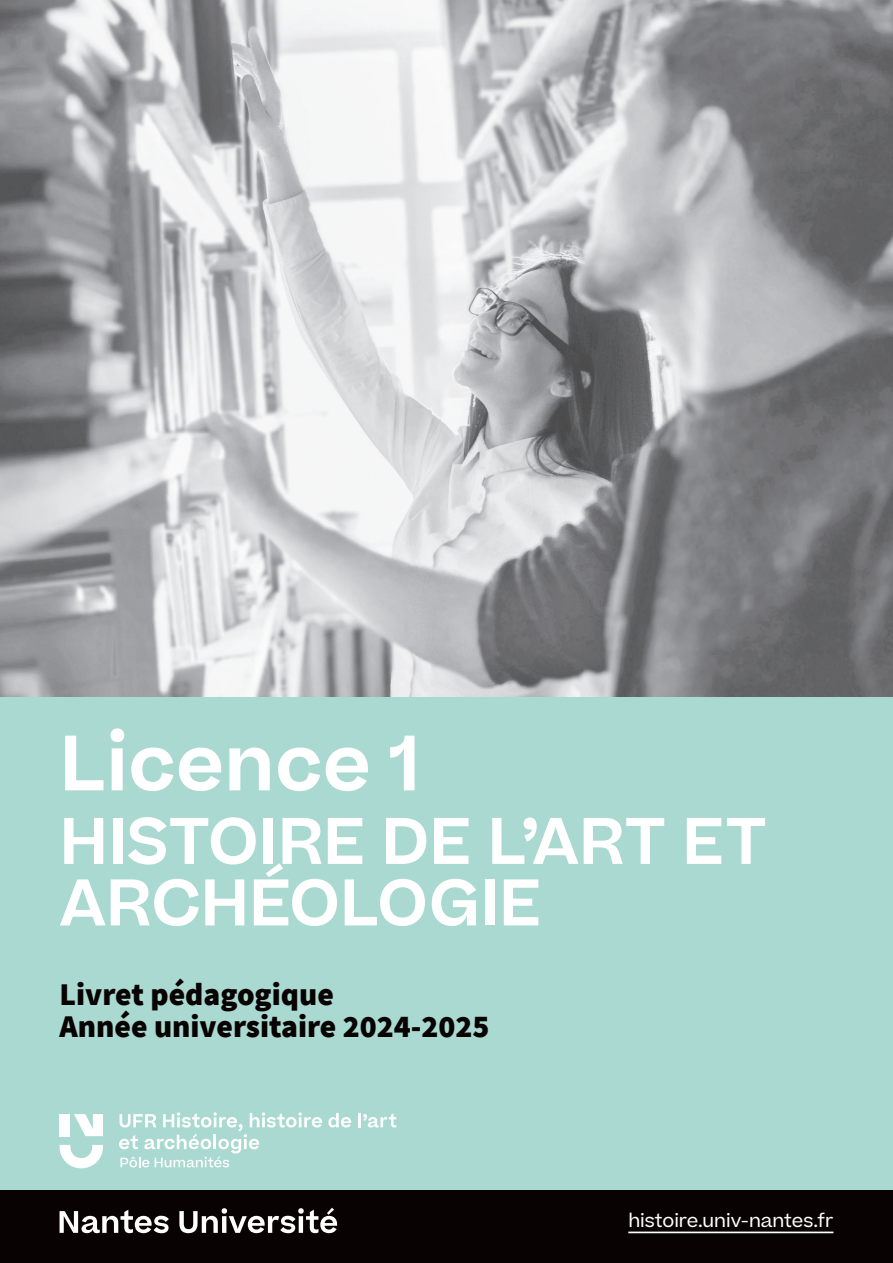
<style>
.page{position:relative;width:893px;height:1263px;background:#fff}
.page>*{position:absolute;margin:0;border:0;box-sizing:border-box;transform-origin:0 0}
.Titre_1_couv{font:600 75px "Beatrice";color:#fff}
.Titre_1_couv-2{font:600 63px/61.5px "Beatrice";color:#fff}
.livret_pédagogique___année{font:900 31.5px "Source Sans Pro";color:#080302}
.t1{font:18px "Beatrice";color:#fff}
</style>
<div class="page">
<img style="left:0;top:0;width:893px;height:698px">
<div style="left:0;top:698px;width:893px;height:565px;background:#a9d9d1"></div>
<div style="left:0;top:1191px;width:893px;height:72px;background:#080302"></div>
<svg style="left:60px;top:1208px;width:277px;height:25px"></svg>
<hr style="left:628px;top:1231px;width:205px;height:2px;background:#fff">
<svg style="left:60px;top:1145px;width:43px;height:23px"></svg>
<svg style="left:74px;top:1114px;width:29px;height:22px"></svg>
<div style="left:60px;top:1114px;width:10px;height:22px;background:#fff"></div>
<svg style="left:328px;top:1113px;width:23px;height:14px"></svg>
<hr style="left:358px;top:1113px;width:3px;height:14px;background:#fff">
<svg style="left:363px;top:1113px;width:33px;height:14px"></svg>
<svg style="left:119px;top:1112px;width:203px;height:55px"></svg>
<p class="Titre_1_couv" style="left:60px;top:713px;width:362px">Licence 1</p>
<p class="Titre_1_couv-2" style="left:60px;top:810px;width:709px">HISTOIRE DE L’ART ET<br>ARCHÉOLOGIE</p>
<p class="livret_pédagogique___année" style="left:60px;top:972px;width:276px">Livret pédagogique</p>
<p class="livret_pédagogique___année" style="left:60px;top:1005px;width:432px">Année universitaire 2024-2025</p>
<p class="t1" style="left:628px;top:1208px;width:207px">histoire.univ-nantes.fr</p>
</div>
